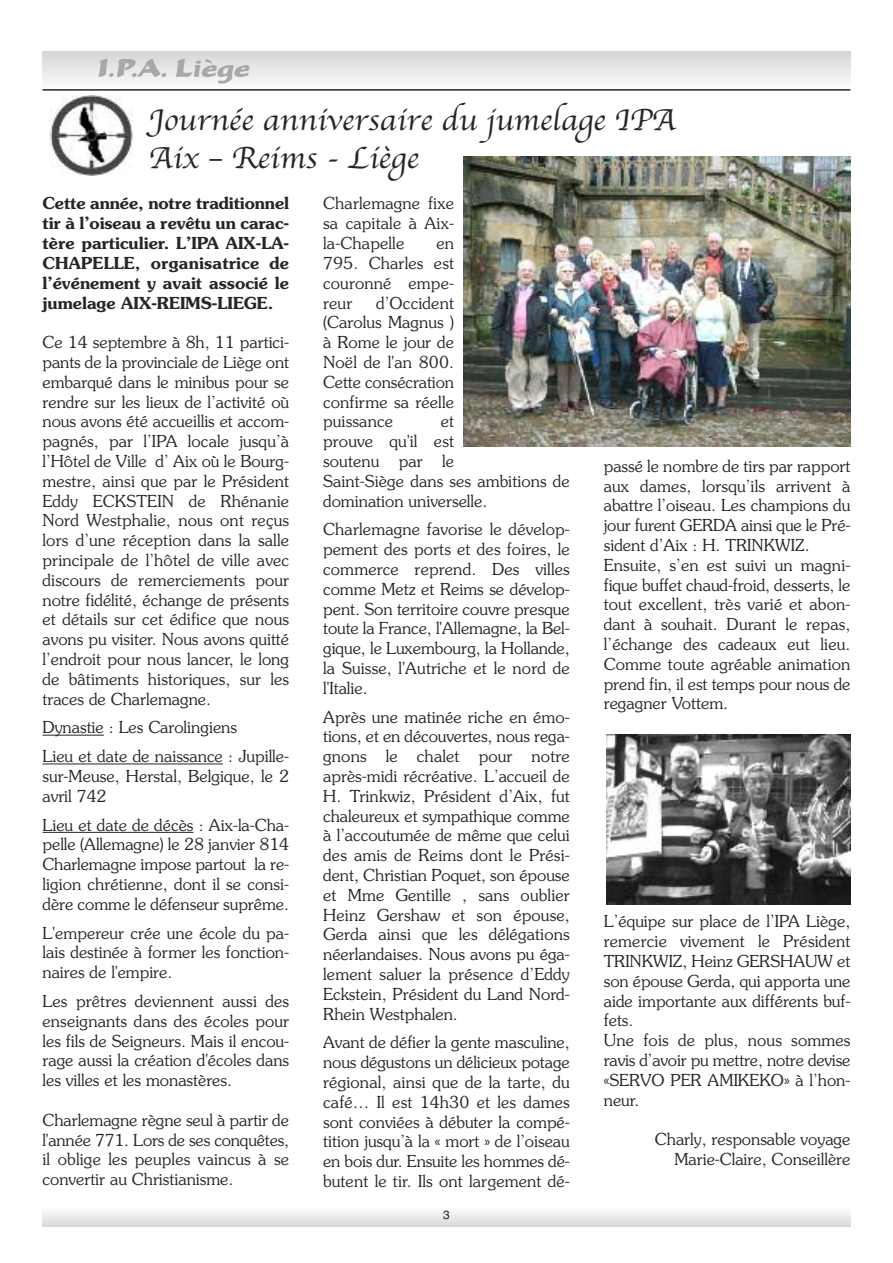
<style>
.page{position:relative;width:893px;height:1263px;background:#fff}
.page>*{position:absolute;margin:0;border:0;box-sizing:border-box;transform-origin:0 0}
.t1{font:31.5px/37.8px "Apple Chancery";color:#272627;scale:1.05 1}
.t2{font:27px "Becka Script LT";color:#a9a8a9}
.t3{font:300 16.5px/19.8px "Souvenir";color:#272627;text-align:justify}
.t4{font:600 16.5px/19.8px "Souvenir";color:#272627;text-align:justify}
.t5{font:12px "Helvetica";color:#272627}
</style>
<div class="page">
<div style="left:43px;top:51px;width:807px;height:38px;background:linear-gradient(to bottom,#d5d5d5,#fbfbfb)"></div>
<svg style="left:43px;top:1212px;width:807px;height:14px"></svg>
<hr style="left:43px;top:89px;width:807px;height:2px;background:#272627">
<hr style="left:43px;top:735px;width:61px;height:1px;background:#272627">
<hr style="left:43px;top:763px;width:180px;height:1px;background:#272627">
<hr style="left:43px;top:832px;width:151px;height:1px;background:#272627">
<img style="left:50px;top:96px;width:84px;height:80px">
<img style="left:463px;top:156px;width:387px;height:290px">
<img style="left:606px;top:734px;width:244px;height:170px">
<h2 class="t2" style="left:98px;top:52px;width:153px">I.P.A. Liège</h2>
<h1 class="t1" style="left:149px;top:100px;width:503px">Journée anniversaire du jumelage IPA<br>Aix – Reims - Liège</h1>
<p class="t4" style="left:43px;top:195px;width:248px">Cette année, notre traditionnel tir à l’oiseau a revêtu un carac&shy;tère particulier. L’IPA AIX-LA-CHAPELLE, organisatrice de l’événement y avait associé le jumelage AIX-REIMS-LIEGE.</p>
<p class="t3" style="left:43px;top:333px;width:248px">Ce 14 septembre à 8h, 11 partici&shy;pants de la provinciale de Liège ont embarqué dans le minibus pour se rendre sur les lieux de l’activité où nous avons été accueillis et accom&shy;pagnés, par l’IPA locale jusqu’à l’Hôtel de Ville d’ Aix où le Bourg&shy;mestre, ainsi que par le Président Eddy ECKSTEIN de Rhénanie Nord Westphalie, nous ont reçus lors d’une réception dans la salle principale de l’hôtel de ville avec discours de remerciements pour notre fidélité, échange de présents et détails sur cet édifice que nous avons pu visiter. Nous avons quitté l’endroit pour nous lancer, le long de bâtiments historiques, sur les traces de Charlemagne.</p>
<p class="t3" style="left:43px;top:714px;width:248px;line-height:28.8px">Dynastie : Les Carolingiens<br>Lieu et date de naissance : Jupille-</p>
<p class="t3" style="left:43px;top:767px;width:248px">sur-Meuse, Herstal, Belgique, le 2 avril 742</p>
<p class="t3" style="left:42px;top:816px;width:248px">Lieu et date de décès : Aix-la-Cha&shy;pelle (Allemagne) le 28 janvier 814<br>Charlemagne impose partout la re&shy;ligion chrétienne, dont il se consi&shy;dère comme le défenseur suprême.</p>
<p class="t3" style="left:43px;top:924px;width:248px">L'empereur crée une école du pa&shy;lais destinée à former les fonction&shy;naires de l'empire.</p>
<p class="t3" style="left:43px;top:992px;width:248px">Les prêtres deviennent aussi des enseignants dans des écoles pour les fils de Seigneurs. Mais il encou&shy;rage aussi la création d'écoles dans les villes et les monastères.</p>
<p class="t3" style="left:42px;top:1111px;width:248px">Charlemagne règne seul à partir de l'année 771. Lors de ses conquêtes, il oblige les peuples vaincus à se convertir au Christianisme.</p>
<p class="t3" style="left:323px;top:195px;width:132px">Charlemagne fixe sa capitale à Aix&shy;la-Chapelle</p>
<p class="t3" style="left:323px;top:234px;width:132px;text-indent:113px">en 795. Charles est couronné empe&shy;reur</p>
<p class="t3" style="left:323px;top:294px;width:132px;text-indent:53px">d’Occident (Carolus Magnus ) à Rome le jour de Noël de l'an 800.<br>Cette consécration confirme sa réelle puissance</p>
<p class="t3" style="left:323px;top:413px;width:248px;text-align:left;text-indent:118px">et<br>prouve qu'il est<br>soutenu par le<br>Saint-Siège dans ses ambitions de domination universelle.</p>
<p class="t3" style="left:323px;top:521px;width:248px">Charlemagne favorise le dévelop&shy;pement des ports et des foires, le commerce reprend. Des villes comme Metz et Reims se dévelop&shy;pent. Son territoire couvre presque toute la France, l'Allemagne, la Bel&shy;gique, le Luxembourg, la Hollande, la Suisse, l'Autriche et le nord de l'Italie.</p>
<p class="t3" style="left:323px;top:708px;width:248px">Après une matinée riche en émo&shy;tions, et en découvertes, nous rega&shy;gnons le chalet pour notre après-midi récréative. L’accueil de H. Trinkwiz, Président d’Aix, fut chaleureux et sympathique comme à l’accoutumée de même que celui des amis de Reims dont le Prési&shy;dent, Christian Poquet, son épouse et Mme Gentille , sans oublier Heinz Gershaw et son épouse, Gerda ainsi que les délégations néerlandaises. Nous avons pu éga&shy;lement saluer la présence d’Eddy Eckstein, Président du Land Nord-Rhein Westphalen.</p>
<p class="t3" style="left:323px;top:1034px;width:248px">Avant de défier la gente masculine, nous dégustons un délicieux potage régional, ainsi que de la tarte, du café… Il est 14h30 et les dames sont conviées à débuter la compé&shy;tition jusqu’à la « mort » de l’oiseau en bois dur. Ensuite les hommes dé&shy;butent le tir. Ils ont largement dé-</p>
<p class="t3" style="left:604px;top:457px;width:248px;text-align:left">passé le nombre de tirs par rapport aux dames, lorsqu’ils arrivent à abattre l’oiseau. Les champions du jour furent GERDA ainsi que le Pré&shy;sident d’Aix : H. TRINKWIZ.<br>Ensuite, s’en est suivi un magni&shy;fique buffet chaud-froid, desserts, le tout excellent, très varié et abon&shy;dant à souhait. Durant le repas, l’échange des cadeaux eut lieu.<br>Comme toute agréable animation prend fin, il est temps pour nous de regagner Vottem.</p>
<p class="t3" style="left:604px;top:912px;width:248px;text-align:left">L’équipe sur place de l’IPA Liège, remercie vivement le Président<br>TRINKWIZ, Heinz GERSHAUW et son épouse Gerda, qui apporta une aide importante aux différents buf&shy;fets.<br>Une fois de plus, nous sommes ravis d’avoir pu mettre, notre devise «SERVO PER AMIKEKO» à l’hon&shy;neur.</p>
<p class="t3" style="left:655px;top:1130px;width:197px;text-align:right">Charly, responsable voyage<br>Marie-Claire, Conseillère</p>
<p class="t5" style="left:443px;top:1207px;width:8px">3</p>
</div>
